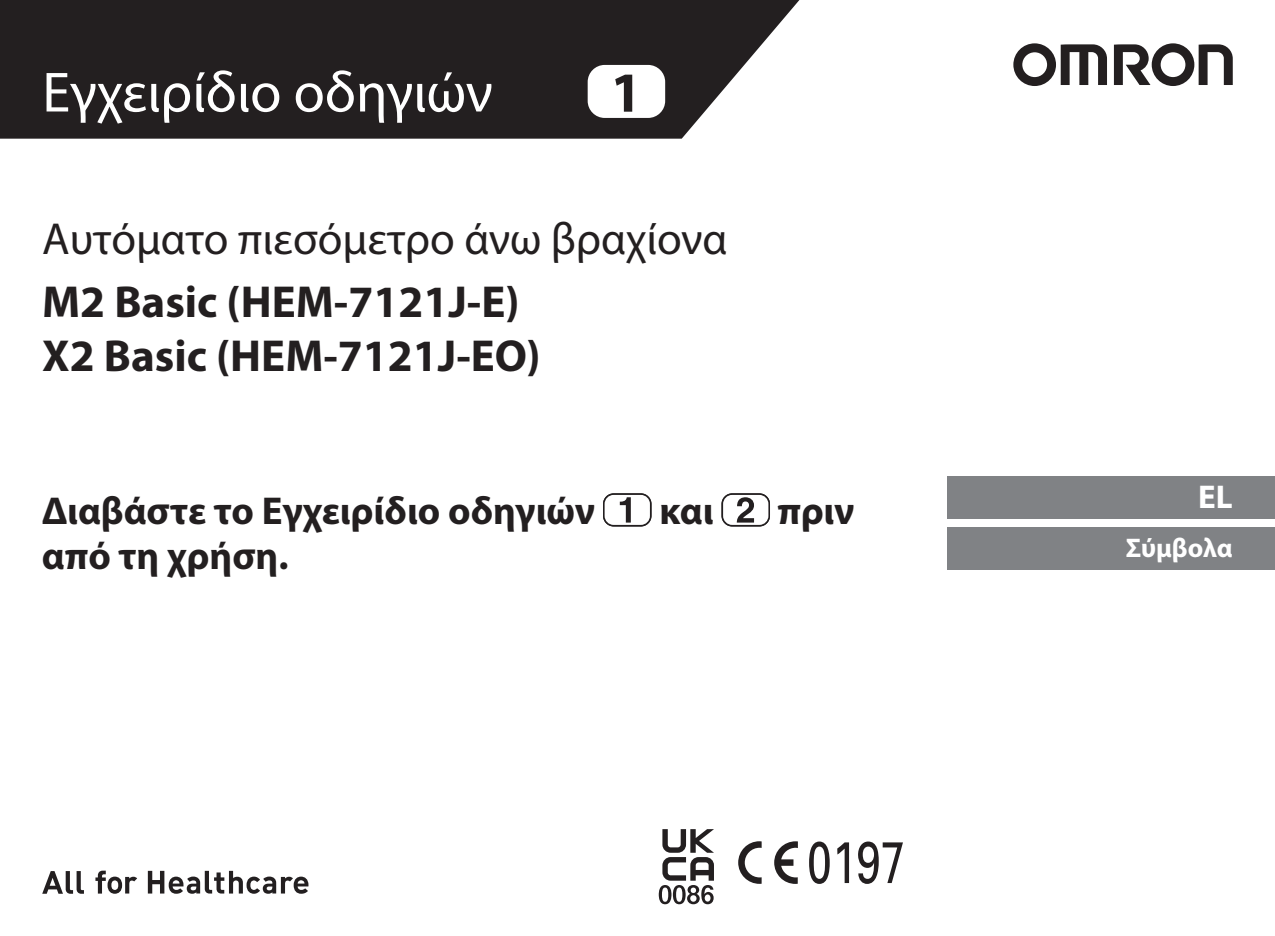
<style>
.page{position:relative;width:1275px;height:936px;background:#fff}
.page>*{position:absolute;margin:0;border:0;box-sizing:border-box;transform-origin:0 0}
.t1{font:57px "Myriad Pro";color:#fff}
.t2{font:700 57px "Myriad Pro";color:#231f20}
.t3{font:700 45px/54px "Myriad Pro";color:#231f20}
.t4{font:45px "Myriad Pro";color:#231f20}
.t5{font:700 39px "Myriad Pro";color:#231f20}
.t6{font:700 33px "Myriad Pro";color:#fff}
.t7{font:700 27px "Myriad Pro";color:#fff}
</style>
<div class="page">
<div style="left:947px;top:476px;width:328px;height:43px;background:#808285"></div>
<svg style="left:1013px;top:43px;width:94px;height:43px"></svg>
<svg style="left:1114px;top:43px;width:119px;height:43px"></svg>
<svg style="left:0;top:1px;width:799px;height:138px;background:#343031"></svg>
<div style="left:588px;top:65px;width:77px;height:53px;background:#fff;border-radius:17px"></div>
<svg style="left:809px;top:842px;width:21px;height:42px"></svg>
<svg style="left:837px;top:842px;width:12px;height:41px"></svg>
<svg style="left:858px;top:842px;width:45px;height:42px"></svg>
<svg style="left:774px;top:841px;width:24px;height:43px"></svg>
<svg style="left:738px;top:841px;width:24px;height:43px"></svg>
<svg style="left:95px;top:871px;width:42px;height:23px"></svg>
<svg style="left:42px;top:871px;width:42px;height:23px"></svg>
<svg style="left:148px;top:871px;width:160px;height:23px"></svg>
<div style="left:947px;top:527px;width:328px;height:42px;background:#808285"></div>
<svg style="left:659px;top:829px;width:55px;height:75px"></svg>
<svg style="left:603px;top:493px;width:49px;height:33px"></svg>
<svg style="left:722px;top:493px;width:48px;height:33px"></svg>
<h1 class="t1" style="left:42px;top:71px;width:452px">Εγχειρίδιο οδηγιών</h1>
<h1 class="t2" style="left:610px;top:59px;width:33px">1</h1>
<p class="t4" style="left:42px;top:222px;width:687px">Αυτόματο πιεσόμετρο άνω βραχίονα</p>
<p class="t3" style="left:42px;top:274px;width:500px">M2 Basic (HEM-7121J-E)<br>X2 Basic (HEM-7121J-EO)</p>
<p class="t5" style="left:42px;top:488px;width:555px">Διαβάστε το Εγχειρίδιο οδηγιών</p>
<p class="t5" style="left:659px;top:488px;width:56px">και</p>
<p class="t5" style="left:778px;top:488px;width:78px">πριν</p>
<p class="t5" style="left:42px;top:533px;width:248px">από τη χρήση.</p>
<p class="t6" style="left:1198px;top:478px;width:36px">EL</p>
<p class="t7" style="left:1126px;top:532px;width:108px">Σύμβολα</p>
</div>
